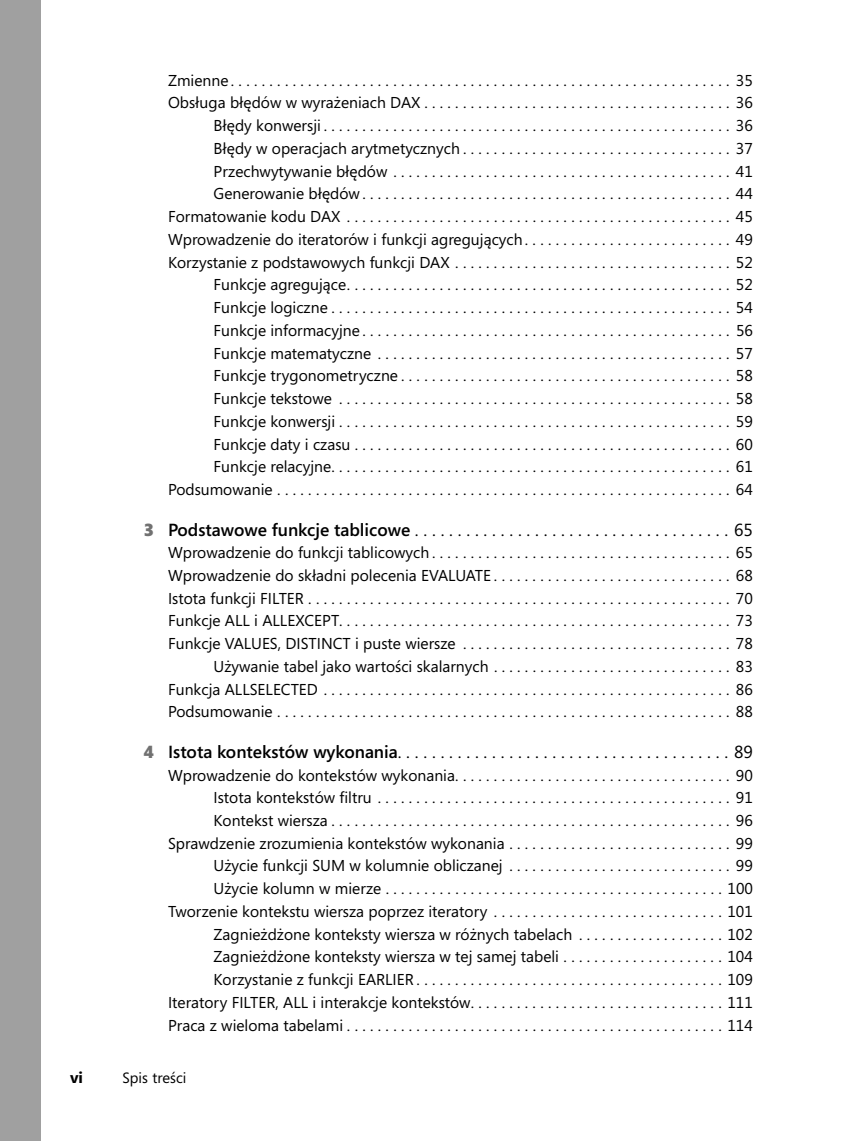
<style>
.page{position:relative;width:844px;height:1141px;background:#fff}
.page>*{position:absolute;margin:0;border:0;box-sizing:border-box;transform-origin:0 0}
.t1{font:17.5px "Segoe";color:#000}
.t2{font:15.75px/22.8px "Segoe";color:#000;text-align:right}
.t3{font:700 15.75px "Segoe";color:#000}
.t4{font:14.88px "Segoe";color:#000}
.s1{font-weight:900;color:#717171}
.s2{font-weight:600}
</style>
<div class="page">
<div style="left:0;top:0;width:40px;height:1141px;background:#a0a0a0"></div>
<p class="t2" style="left:168px;top:70px;width:586px">Zmienne . . . . . . . . . . . . . . . . . . . . . . . . . . . . . . . . . . . . . . . . . . . . . . . . . . . . . . . . . . . . . . . . . 35<br>Obsługa błędów w wyrażeniach DAX . . . . . . . . . . . . . . . . . . . . . . . . . . . . . . . . . . . . . . . . 36<br>Błędy konwersji . . . . . . . . . . . . . . . . . . . . . . . . . . . . . . . . . . . . . . . . . . . . . . . . . . . . . 36<br>Błędy w operacjach arytmetycznych . . . . . . . . . . . . . . . . . . . . . . . . . . . . . . . . . . . 37<br>Przechwytywanie błędów . . . . . . . . . . . . . . . . . . . . . . . . . . . . . . . . . . . . . . . . . . . . 41<br>Generowanie błędów . . . . . . . . . . . . . . . . . . . . . . . . . . . . . . . . . . . . . . . . . . . . . . . . 44<br>Formatowanie kodu DAX . . . . . . . . . . . . . . . . . . . . . . . . . . . . . . . . . . . . . . . . . . . . . . . . . . 45<br>Wprowadzenie do iteratorów i funkcji agregujących . . . . . . . . . . . . . . . . . . . . . . . . . . . 49<br>Korzystanie z podstawowych funkcji DAX . . . . . . . . . . . . . . . . . . . . . . . . . . . . . . . . . . . . 52<br>Funkcje agregujące . . . . . . . . . . . . . . . . . . . . . . . . . . . . . . . . . . . . . . . . . . . . . . . . . . 52<br>Funkcje logiczne . . . . . . . . . . . . . . . . . . . . . . . . . . . . . . . . . . . . . . . . . . . . . . . . . . . . 54<br>Funkcje informacyjne . . . . . . . . . . . . . . . . . . . . . . . . . . . . . . . . . . . . . . . . . . . . . . . . 56<br>Funkcje matematyczne . . . . . . . . . . . . . . . . . . . . . . . . . . . . . . . . . . . . . . . . . . . . . . 57<br>Funkcje trygonometryczne . . . . . . . . . . . . . . . . . . . . . . . . . . . . . . . . . . . . . . . . . . . 58<br>Funkcje tekstowe . . . . . . . . . . . . . . . . . . . . . . . . . . . . . . . . . . . . . . . . . . . . . . . . . . . 58<br>Funkcje konwersji . . . . . . . . . . . . . . . . . . . . . . . . . . . . . . . . . . . . . . . . . . . . . . . . . . . 59<br>Funkcje daty i czasu . . . . . . . . . . . . . . . . . . . . . . . . . . . . . . . . . . . . . . . . . . . . . . . . . 60<br>Funkcje relacyjne . . . . . . . . . . . . . . . . . . . . . . . . . . . . . . . . . . . . . . . . . . . . . . . . . . . . 61<br>Podsumowanie . . . . . . . . . . . . . . . . . . . . . . . . . . . . . . . . . . . . . . . . . . . . . . . . . . . . . . . . . . . 64</p>
<p class="t1" style="left:144px;top:523px;width:610px"><span class="s1">3</span> <span class="s2">Podstawowe funkcje tablicowe</span> . . . . . . . . . . . . . . . . . . . . . . . . . . . . . . . . . . . . . 65</p>
<p class="t2" style="left:168px;top:543px;width:586px">Wprowadzenie do funkcji tablicowych . . . . . . . . . . . . . . . . . . . . . . . . . . . . . . . . . . . . . . . 65<br>Wprowadzenie do składni polecenia EVALUATE . . . . . . . . . . . . . . . . . . . . . . . . . . . . . . . 68<br>Istota funkcji FILTER . . . . . . . . . . . . . . . . . . . . . . . . . . . . . . . . . . . . . . . . . . . . . . . . . . . . . . . 70<br>Funkcje ALL i ALLEXCEPT. . . . . . . . . . . . . . . . . . . . . . . . . . . . . . . . . . . . . . . . . . . . . . . . . . . 73<br>Funkcje VALUES, DISTINCT i puste wiersze . . . . . . . . . . . . . . . . . . . . . . . . . . . . . . . . . . . 78<br>Używanie tabel jako wartości skalarnych . . . . . . . . . . . . . . . . . . . . . . . . . . . . . . . 83<br>Funkcja ALLSELECTED . . . . . . . . . . . . . . . . . . . . . . . . . . . . . . . . . . . . . . . . . . . . . . . . . . . . . 86<br>Podsumowanie . . . . . . . . . . . . . . . . . . . . . . . . . . . . . . . . . . . . . . . . . . . . . . . . . . . . . . . . . . . 88</p>
<p class="t1" style="left:144px;top:745px;width:610px"><span class="s1">4</span> <span class="s2">Istota kontekstów wykonania</span>. . . . . . . . . . . . . . . . . . . . . . . . . . . . . . . . . . . . . . . 89</p>
<p class="t2" style="left:168px;top:765px;width:586px">Wprowadzenie do kontekstów wykonania . . . . . . . . . . . . . . . . . . . . . . . . . . . . . . . . . . . . 90<br>Istota kontekstów filtru . . . . . . . . . . . . . . . . . . . . . . . . . . . . . . . . . . . . . . . . . . . . . . 91<br>Kontekst wiersza . . . . . . . . . . . . . . . . . . . . . . . . . . . . . . . . . . . . . . . . . . . . . . . . . . . . 96<br>Sprawdzenie zrozumienia kontekstów wykonania . . . . . . . . . . . . . . . . . . . . . . . . . . . . . 99<br>Użycie funkcji SUM w kolumnie obliczanej . . . . . . . . . . . . . . . . . . . . . . . . . . . . . 99<br>Użycie kolumn w mierze . . . . . . . . . . . . . . . . . . . . . . . . . . . . . . . . . . . . . . . . . . . . 100<br>Tworzenie kontekstu wiersza poprzez iteratory . . . . . . . . . . . . . . . . . . . . . . . . . . . . . . 101<br>Zagnieżdżone konteksty wiersza w różnych tabelach . . . . . . . . . . . . . . . . . . . 102<br>Zagnieżdżone konteksty wiersza w tej samej tabeli . . . . . . . . . . . . . . . . . . . . . 104<br>Korzystanie z funkcji EARLIER . . . . . . . . . . . . . . . . . . . . . . . . . . . . . . . . . . . . . . . . 109<br>Iteratory FILTER, ALL i interakcje kontekstów . . . . . . . . . . . . . . . . . . . . . . . . . . . . . . . . . 111<br>Praca z wieloma tabelami . . . . . . . . . . . . . . . . . . . . . . . . . . . . . . . . . . . . . . . . . . . . . . . . . 114</p>
<p class="t3" style="left:70px;top:1068px;width:15px">vi</p>
<p class="t4" style="left:122px;top:1072px;width:65px">Spis treści</p>
</div>
